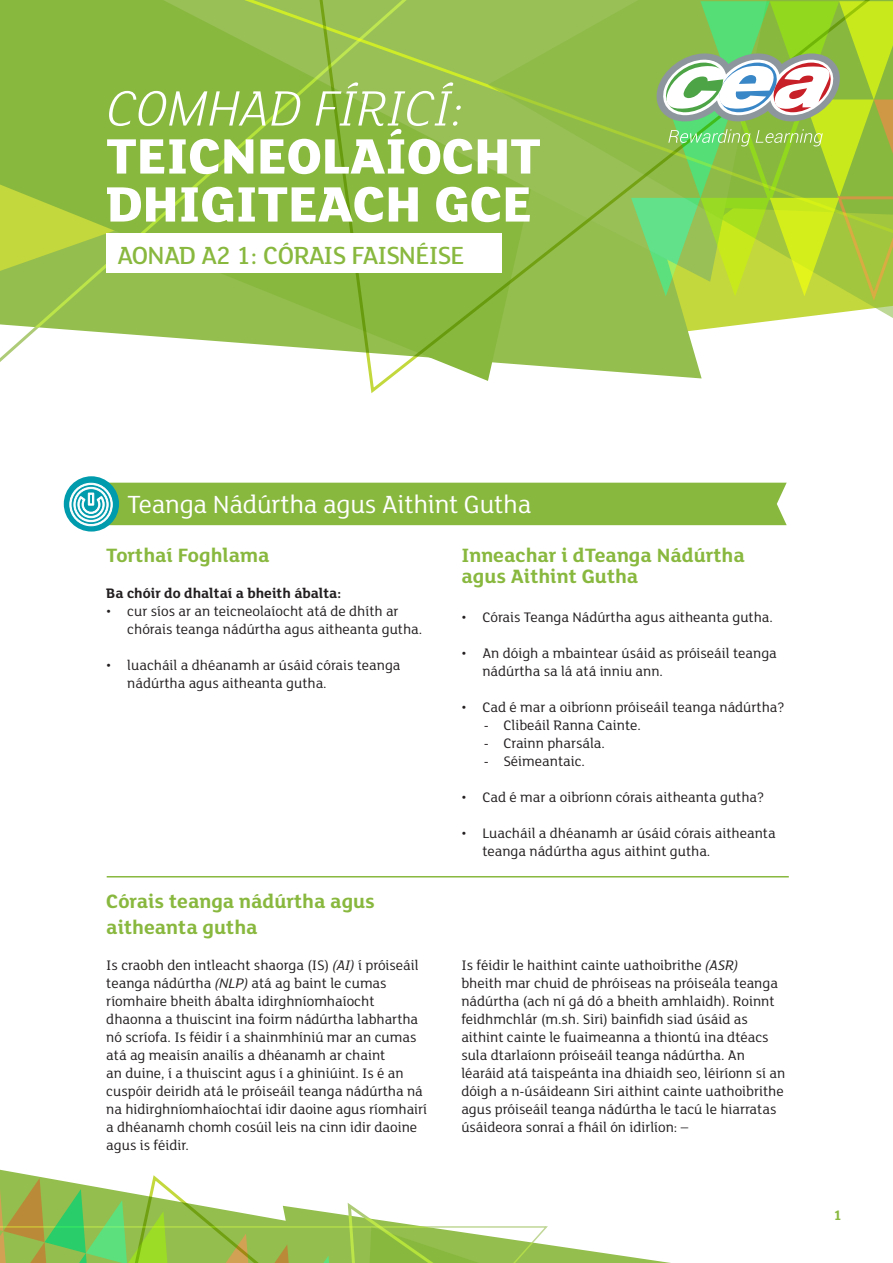
<style>
.page{position:relative;width:893px;height:1263px;background:#fff}
.page>*{position:absolute;margin:0;border:0;box-sizing:border-box;transform-origin:0 0}
.t1{font:800 54px/48px "FS Lola";color:#fff}
.t2{font:italic 300 54px "FS Lola";color:#fff}
.t3{font:27px "FS Lola";letter-spacing:-.01em;color:#fff}
.t4{font:500 27px "FS Lola";letter-spacing:-.035em;color:#89b83f}
.Body_Text{font:700 21px/21px "FS Lola";color:#89b83f}
.Body_Text-2{font:15px/18px "FS Lola";color:#231f20}
.Body_Text-3{font:700 15px "FS Lola";color:#231f20}
.t5{font:700 15px "FS Lola";color:#89b83f}
.s1{font-style:italic}
</style>
<div class="page">
<svg style="left:0;top:1169px;width:671px;height:94px"></svg>
<svg style="left:0;top:0;width:313px;height:362px;background:#98c151"></svg>
<svg style="left:313px;top:0;width:580px;height:393px"></svg>
<div style="left:106px;top:234px;width:396px;height:39px;background:#fff"></div>
<svg style="left:631px;top:1px;width:262px;height:301px;background:#9fcb53"></svg>
<hr style="left:107px;top:876px;width:682px;height:1px;background:#89b83f">
<div style="left:64px;top:476px;width:55px;height:55px;background:#009bac;border-radius:50%"></div>
<svg style="left:69px;top:482px;width:718px;height:44px;background:#8bbb4f"></svg>
<h1 class="t2" style="left:106px;top:73px;width:359px">COMHAD FÍRICÍ:</h1>
<h1 class="t1" style="left:106px;top:129px;width:436px">TEICNEOLAÍOCHT<br>DHIGITEACH GCE</h1>
<h2 class="t4" style="left:117px;top:238px;width:349px">AONAD A2 1: CÓRAIS FAISNÉISE</h2>
<h1 class="t3" style="left:128px;top:486px;width:405px">Teanga Nádúrtha agus Aithint Gutha</h1>
<p class="Body_Text" style="left:106px;top:544px;width:165px">Torthaí Foghlama</p>
<p class="Body_Text-3" style="left:106px;top:583px;width:236px">Ba chóir do dhaltaí a bheith ábalta:</p>
<p class="Body_Text-2" style="left:127px;top:602px;width:297px;text-indent:-21px">• cur síos ar an teicneolaíocht atá de dhíth ar chórais teanga nádúrtha agus aitheanta gutha.</p>
<p class="Body_Text-2" style="left:127px;top:656px;width:275px;text-indent:-21px">• luacháil a dhéanamh ar úsáid córais teanga nádúrtha agus aitheanta gutha.</p>
<h2 class="Body_Text" style="left:461px;top:544px;width:285px">Inneachar i dTeanga Nádúrtha agus Aithint Gutha</h2>
<p class="Body_Text-2" style="left:461px;top:608px;width:313px">• Córais Teanga Nádúrtha agus aitheanta gutha.</p>
<p class="Body_Text-2" style="left:482px;top:644px;width:296px;text-indent:-21px">• An dóigh a mbaintear úsáid as próiseáil teanga nádúrtha sa lá atá inniu ann.</p>
<p class="Body_Text-2" style="left:461px;top:698px;width:325px">• Cad é mar a oibríonn próiseáil teanga nádúrtha?</p>
<p class="Body_Text-2" style="left:484px;top:716px;width:159px">- Clibeáil Ranna Cainte.</p>
<p class="Body_Text-2" style="left:484px;top:734px;width:123px">- Crainn pharsála.</p>
<p class="Body_Text-2" style="left:484px;top:752px;width:103px">- Séimeantaic.</p>
<p class="Body_Text-2" style="left:461px;top:788px;width:304px">• Cad é mar a oibríonn córais aitheanta gutha?</p>
<p class="Body_Text-2" style="left:482px;top:824px;width:295px;text-indent:-21px">• Luacháil a dhéanamh ar úsáid córais aitheanta teanga nádúrtha agus aithint gutha.</p>
<p class="Body_Text" style="left:106px;top:888px;width:270px;line-height:25.2px">Córais teanga nádúrtha agus aitheanta gutha</p>
<p class="Body_Text-2" style="left:106px;top:955px;width:322px">Is craobh den intleacht shaorga (IS) <span class="s1">(AI)</span> í próiseáil teanga nádúrtha <span class="s1">(NLP)</span> atá ag baint le cumas ríomhaire bheith ábalta idirghníomhaíocht dhaonna a thuiscint ina foirm nádúrtha labhartha nó scríofa. Is féidir í a shainmhíniú mar an cumas atá ag meaisín anailís a dhéanamh ar chaint<br>an duine, í a thuiscint agus í a ghiniúint. Is é an cuspóir deiridh atá le próiseáil teanga nádúrtha ná na hidirghníomhaíochtaí idir daoine agus ríomhairí a dhéanamh chomh cosúil leis na cinn idir daoine agus is féidir.</p>
<p class="Body_Text-2" style="left:461px;top:955px;width:325px">Is féidir le haithint cainte uathoibrithe <span class="s1">(ASR)<br></span>bheith mar chuid de phróiseas na próiseála teanga nádúrtha (ach ní gá dó a bheith amhlaidh). Roinnt feidhmchlár (m.sh. Siri) bainfidh siad úsáid as aithint cainte le fuaimeanna a thiontú ina dtéacs sula dtarlaíonn próiseáil teanga nádúrtha. An léaráid atá taispeánta ina dhiaidh seo, léiríonn sí an dóigh a n-úsáideann Siri aithint cainte uathoibrithe agus próiseáil teanga nádúrtha le tacú le hiarratas úsáideora sonraí a fháil ón idirlíon: –</p>
<p class="t5" style="left:834px;top:1205px;width:10px">1</p>
</div>
